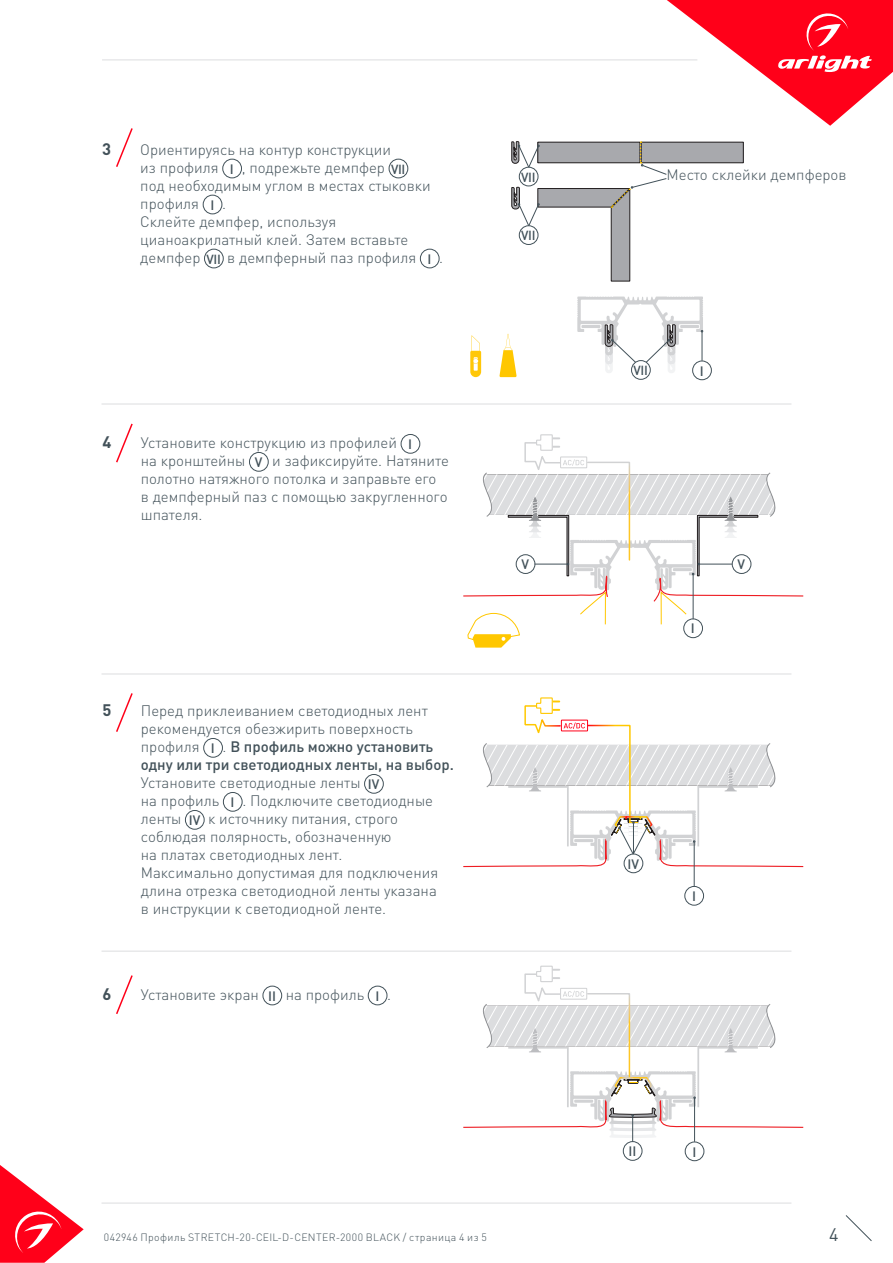
<style>
.page{position:relative;width:893px;height:1263px;background:#fff}
.page>*{position:absolute;margin:0;border:0;box-sizing:border-box;transform-origin:0 0}
.t1{font:18px "DIN Pro";color:#425159}
.t2{font:700 16.5px "DIN Pro";color:#425159}
.t3{font:300 15px/18px "DIN Pro";color:#425159}
.t4{font:500 15px/18px "DIN Pro";color:#425159}
.t5{font:500 13.5px "DIN Pro";color:#425159}
.t6{font:500 13.05px "DIN Pro";letter-spacing:-.025em;color:#425159}
.t7{font:300 10.5px "DIN Pro";letter-spacing:.04em;color:#425159}
.s1{font-weight:300}
</style>
<div class="page">
<svg style="left:0;top:1165px;width:84px;height:98px"></svg>
<svg style="left:845px;top:1215px;width:27px;height:26px"></svg>
<svg style="left:667px;top:0;width:226px;height:126px"></svg>
<hr style="left:102px;top:60px;width:595px;height:1px;background:#dcdddf">
<hr style="left:102px;top:674px;width:689px;height:1px;background:#dcdddf">
<hr style="left:102px;top:951px;width:689px;height:1px;background:#dcdddf">
<hr style="left:102px;top:1203px;width:689px;height:1px;background:#dcdddf">
<div style="left:685px;top:1142px;width:19px;height:19px;border:1px solid #425159;border-radius:50%"></div>
<div style="left:263px;top:986px;width:19px;height:19px;border:1px solid #425159;border-radius:50%"></div>
<div style="left:368px;top:986px;width:19px;height:19px;border:1px solid #425159;border-radius:50%"></div>
<div style="left:204px;top:738px;width:19px;height:19px;border:1px solid #425159;border-radius:50%"></div>
<div style="left:364px;top:774px;width:19px;height:19px;border:1px solid #425159;border-radius:50%"></div>
<div style="left:223px;top:792px;width:19px;height:19px;border:1px solid #425159;border-radius:50%"></div>
<div style="left:185px;top:810px;width:19px;height:19px;border:1px solid #425159;border-radius:50%"></div>
<svg style="left:116px;top:975px;width:17px;height:39px"></svg>
<svg style="left:116px;top:693px;width:17px;height:39px"></svg>
<div style="left:401px;top:434px;width:19px;height:19px;border:1px solid #425159;border-radius:50%"></div>
<div style="left:249px;top:452px;width:19px;height:19px;border:1px solid #425159;border-radius:50%"></div>
<svg style="left:116px;top:423px;width:17px;height:40px"></svg>
<svg style="left:116px;top:128px;width:17px;height:39px"></svg>
<div style="left:223px;top:159px;width:19px;height:19px;border:1px solid #425159;border-radius:50%"></div>
<div style="left:389px;top:159px;width:19px;height:19px;border:1px solid #425159;border-radius:50%"></div>
<div style="left:203px;top:195px;width:19px;height:19px;border:1px solid #425159;border-radius:50%"></div>
<div style="left:204px;top:249px;width:19px;height:19px;border:1px solid #425159;border-radius:50%"></div>
<div style="left:420px;top:249px;width:19px;height:19px;border:1px solid #425159;border-radius:50%"></div>
<svg style="left:499px;top:334px;width:18px;height:43px"></svg>
<div style="left:641px;top:142px;width:102px;height:21px;background:#a8a9ad"></div>
<div style="left:641px;top:142px;width:102px;height:21px;border:1px solid #231f20"></div>
<div style="left:692px;top:361px;width:20px;height:19px;border:1px solid #425159;border-radius:50%"></div>
<div style="left:631px;top:360px;width:19px;height:19px;border:1px solid #425159;border-radius:50%"></div>
<svg style="left:511px;top:141px;width:156px;height:140px"></svg>
<svg style="left:577px;top:296px;width:126px;height:77px"></svg>
<svg style="left:470px;top:335px;width:11px;height:42px"></svg>
<hr style="left:102px;top:404px;width:689px;height:1px;background:#dcdddf">
<div style="left:624px;top:854px;width:19px;height:19px;border:1px solid #425159;border-radius:50%"></div>
<div style="left:623px;top:1141px;width:19px;height:19px;border:1px solid #425159;border-radius:50%"></div>
<div style="left:685px;top:886px;width:19px;height:19px;border:1px solid #425159;border-radius:50%"></div>
<hr style="left:694px;top:842px;width:1px;height:44px;background:#425159">
<svg style="left:462px;top:403px;width:342px;height:245px"></svg>
<hr style="left:581px;top:325px;width:19px;height:3px;background:#d1d2d4">
<hr style="left:574px;top:568px;width:19px;height:3px;background:#d1d2d4">
<hr style="left:680px;top:325px;width:19px;height:3px;background:#d1d2d4">
<hr style="left:673px;top:568px;width:19px;height:3px;background:#d1d2d4">
<svg style="left:463px;top:697px;width:341px;height:172px"></svg>
<svg style="left:463px;top:965px;width:341px;height:177px"></svg>
<p class="t2" style="left:102px;top:138px;width:10px">3</p>
<p class="t3" style="left:140px;top:140px;width:252px">Ориентируясь на контур конструкции из профиля</p>
<p class="t5" style="left:230px;top:160px;width:5px">I</p>
<p class="t3" style="left:242px;top:158px;width:145px">, подрежьте демпфер</p>
<p class="t6" style="left:391px;top:160px;width:16px">VII</p>
<p class="t3" style="left:140px;top:176px;width:292px">под необходимым углом в местах стыковки профиля</p>
<p class="t5" style="left:210px;top:196px;width:5px">I</p>
<p class="t3" style="left:140px;top:194px;width:269px;text-indent:82px">.<br>Склейте демпфер, используя цианоакрилатный клей. Затем вставьте демпфер</p>
<p class="t6" style="left:206px;top:250px;width:16px">VII</p>
<p class="t3" style="left:227px;top:248px;width:191px">в демпферный паз профиля</p>
<p class="t5" style="left:428px;top:250px;width:5px">I</p>
<p class="t3" style="left:439px;top:248px;width:5px">.</p>
<p class="t2" style="left:103px;top:431px;width:10px">4</p>
<p class="t3" style="left:141px;top:433px;width:258px">Установите конструкцию из профилей</p>
<p class="t5" style="left:408px;top:435px;width:5px">I</p>
<p class="t3" style="left:141px;top:451px;width:106px">на кронштейны</p>
<p class="t5" style="left:255px;top:453px;width:9px">V</p>
<p class="t3" style="left:141px;top:451px;width:310px;text-indent:131px">и зафиксируйте. Натяните полотно натяжного потолка и заправьте его<br>в демпферный паз с помощью закругленного шпателя.</p>
<p class="t2" style="left:103px;top:699px;width:10px">5</p>
<p class="t3" style="left:141px;top:701px;width:288px">Перед приклеиванием светодиодных лент рекомендуется обезжирить поверхность профиля</p>
<p class="t4" style="left:141px;top:737px;width:314px;text-indent:82px"><span class="s1">.</span> В профиль можно установить одну или три светодиодных ленты, на выбор.<br><span class="s1">Установите светодиодные ленты</span></p>
<p class="t5" style="left:211px;top:739px;width:5px">I</p>
<p class="t5" style="left:368px;top:775px;width:13px">IV</p>
<p class="t3" style="left:141px;top:791px;width:80px">на профиль</p>
<p class="t5" style="left:231px;top:793px;width:5px">I</p>
<p class="t3" style="left:242px;top:791px;width:192px">. Подключите светодиодные</p>
<p class="t3" style="left:141px;top:809px;width:42px">ленты</p>
<p class="t5" style="left:189px;top:811px;width:13px">IV</p>
<p class="t3" style="left:141px;top:809px;width:299px;text-indent:67px">к источнику питания, строго соблюдая полярность, обозначенную<br>на платах светодиодных лент.<br>Максимально допустимая для подключения длина отрезка светодиодной ленты указана в инструкции к светодиодной ленте.</p>
<p class="t2" style="left:103px;top:983px;width:10px">6</p>
<p class="t3" style="left:141px;top:985px;width:120px">Установите экран</p>
<p class="t5" style="left:268px;top:986px;width:9px">II</p>
<p class="t3" style="left:286px;top:985px;width:80px">на профиль</p>
<p class="t5" style="left:375px;top:986px;width:5px">I</p>
<p class="t3" style="left:387px;top:985px;width:5px">.</p>
<p class="t6" style="left:521px;top:168px;width:16px">VII</p>
<p class="t6" style="left:521px;top:227px;width:16px">VII</p>
<p class="t3" style="left:667px;top:165px;width:181px">Место склейки демпферов</p>
<p class="t6" style="left:633px;top:362px;width:16px">VII</p>
<p class="t5" style="left:700px;top:361px;width:5px">I</p>
<p class="t5" style="left:522px;top:555px;width:9px">V</p>
<p class="t5" style="left:738px;top:555px;width:9px">V</p>
<p class="t5" style="left:691px;top:619px;width:5px">I</p>
<p class="t5" style="left:627px;top:854px;width:13px">IV</p>
<p class="t5" style="left:692px;top:887px;width:5px">I</p>
<p class="t5" style="left:628px;top:1142px;width:9px">II</p>
<p class="t5" style="left:692px;top:1142px;width:5px">I</p>
<p class="t7" style="left:104px;top:1230px;width:384px">042946 Профиль STRETCH-20-CEIL-D-CENTER-2000 BLACK / страница 4 из 5</p>
<p class="t1" style="left:829px;top:1222px;width:11px">4</p>
</div>
